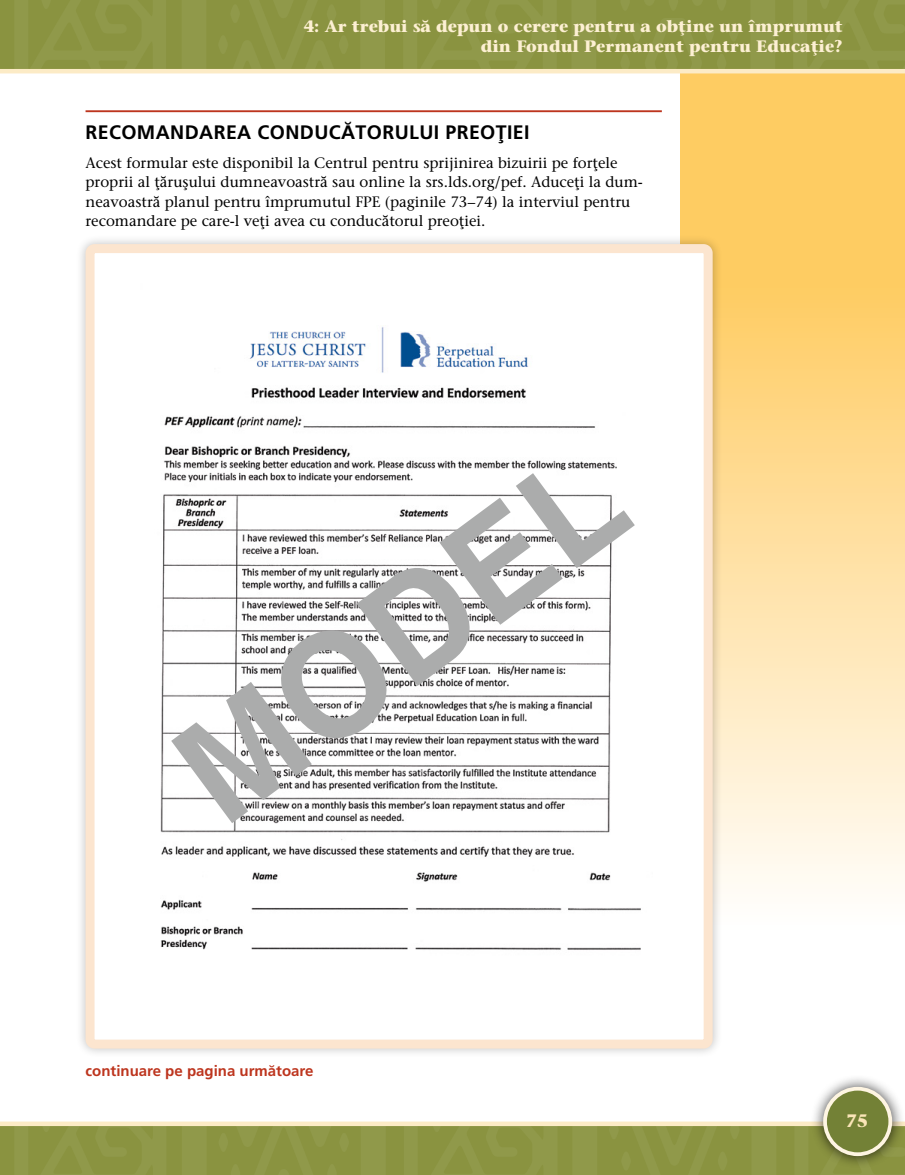
<style>
.page{position:relative;width:905px;height:1175px;background:#fff}
.page>*{position:absolute;margin:0;border:0;box-sizing:border-box;transform-origin:0 0}
.t1{font:700 142.5px "Helveticalds Lat";color:#abacac}
.TOPIC-1_title{font:700 19.5px "Frutigerlds Lat";letter-spacing:.02em;color:#000}
.t2{font:700 18px "Stone Seriflds Lat";color:#fbe6b8}
.t3{font:700 16.5px/19.5px "Stone Seriflds Lat";color:#fdf0d3;text-align:right}
.TOPIC-1_para_first{font:500 15px/19.5px "Stone Seriflds Lat";color:#000}
.t4{font:700 15px "Frutigerlds Lat";color:#bd351e}
</style>
<div class="page">
<svg style="left:680px;top:73px;width:224px;height:816px;background:#fedc96"></svg>
<img style="left:0;top:1126px;width:904px;height:48px">
<div style="left:0;top:1121px;width:904px;height:5px;background:#fcebc6"></div>
<div style="left:810px;top:1074px;width:94px;height:94px;background:#000;opacity:.75"></div>
<div style="left:825px;top:1088px;width:65px;height:66px;background:#738136;border-radius:50%"></div>
<div style="left:823px;top:1086px;width:69px;height:70px;border:4px solid #fef5e2;border-radius:50%"></div>
<img style="left:0;top:0;width:904px;height:69px">
<hr style="left:0;top:69px;width:904px;height:4px;background:#fcebc6">
<hr style="left:86px;top:110px;width:576px;height:2px;background:#bd351e">
<div style="left:75px;top:234px;width:647px;height:824px;background:#000;opacity:.25"></div>
<img style="left:96px;top:254px;width:606px;height:784px">
<div style="left:86px;top:244px;width:626px;height:804px;border:9px solid #fce5cf;border-radius:4px"></div>
<p class="t3" style="left:304px;top:17px;width:540px">4: Ar trebui să depun o cerere pentru a obţine un împrumut din Fondul Permanent pentru Educaţie?</p>
<p class="TOPIC-1_title" style="left:86px;top:117px;width:445px">RECOMANDAREA CONDUCĂTORULUI PREOŢIEI</p>
<p class="TOPIC-1_para_first" style="left:86px;top:153px;width:559px">Acest formular este disponibil la Centrul pentru sprijinirea bizuirii pe forţele proprii al ţăruşului dumneavoastră sau online la srs.lds.org/pef. Aduceţi la dum&shy;neavoastră planul pentru împrumutul FPE (paginile 73–74) la interviul pentru recomandare pe care-l veţi avea cu conducătorul preoţiei.</p>
<p class="t1" style="left:124px;top:696px;width:516px;rotate:-37deg">MODEL</p>
<p class="t4" style="left:86px;top:1059px;width:229px">continuare pe pagina următoare</p>
<p class="t2" style="left:845px;top:1105px;width:24px">75</p>
</div>
